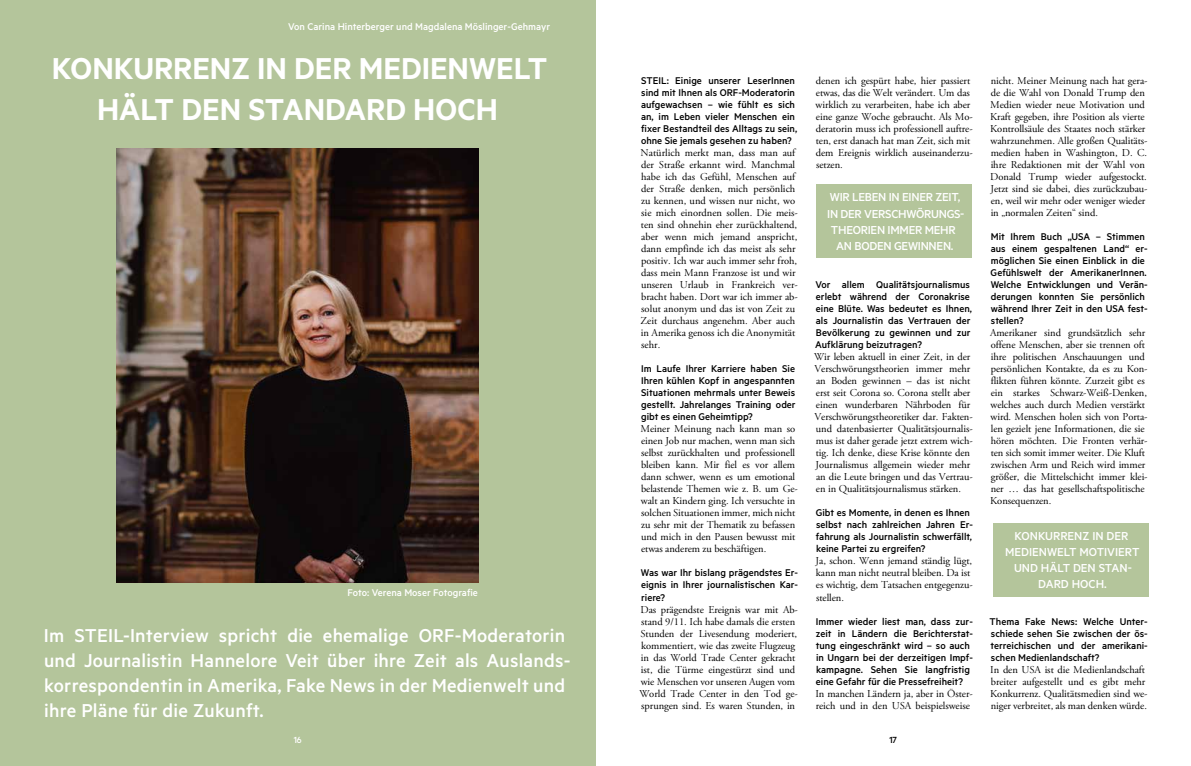
<style>
.page{position:relative;width:1191px;height:766px;background:#fff}
.page>*{position:absolute;margin:0;border:0;box-sizing:border-box;transform-origin:0 0}
.t1{font:600 34px/40.8px "Metric";color:#fff;text-align:center}
.t2{font:500 21px/25.2px "Metric";letter-spacing:.01em;color:#fff}
.t3{font:500 13px/16px "Metric";letter-spacing:-.02em;color:#fff;text-align:center}
.t4{font:500 13px/16px "Metric";color:#fff;text-align:center}
.t5{font:500 11px/12px "Metric";color:#000}
.t6{font:500 11px "Metric";color:#fff}
.t7{font:10.5px/12px "Adobe Garamond Pro";letter-spacing:-.005em;color:#000}
.t8{font:500 10px "Metric";color:#fff}
.t9{font:500 10px "Metric";color:#000}
</style>
<div class="page">
<div style="left:0;top:0;width:595px;height:765px;background:#b4c59b"></div>
<div style="left:816px;top:184px;width:155px;height:74px;background:#b4c59b"></div>
<div style="left:994px;top:523px;width:155px;height:73px;background:#b4c59b"></div>
<img style="left:117px;top:148px;width:361px;height:434px">
<p class="t6" style="left:288px;top:20px;width:263px">Von Carina Hinterberger und Magdalena Möslinger-Gehmayr</p>
<h1 class="t1" style="left:52px;top:47px;width:497px">KONKURRENZ IN DER MEDIENWELT<br>HÄLT DEN STANDARD HOCH</h1>
<p class="t6" style="left:348px;top:585px;width:132px">Foto: Verena Moser Fotografie</p>
<h2 class="t2" style="left:44px;top:621px;width:528px">Im STEIL-Interview spricht die ehemalige ORF-Moderatorin und Journalistin Hannelore Veit über ihre Zeit als Auslands&shy;korrespondentin in Amerika, Fake News in der Medienwelt und ihre Pläne für die Zukunft.</h2>
<p class="t8" style="left:294px;top:733px;width:10px">16</p>
<p class="t5" style="left:641px;top:74px;width:158px">STEIL: Einige unserer LeserInnen sind mit Ihnen als ORF-Moderatorin aufgewachsen – wie fühlt es sich an, im Leben vieler Menschen ein fixer Bestandteil des Alltags zu sein, ohne Sie jemals gesehen zu haben?</p>
<p class="t7" style="left:640px;top:147px;width:159px">Natürlich merkt man, dass man auf der Straße erkannt wird. Manchmal habe ich das Gefühl, Menschen auf der Straße denken, mich persönlich zu kennen, und wissen nur nicht, wo sie mich einordnen sollen. Die meis&shy;ten sind ohnehin eher zurückhaltend, aber wenn mich jemand anspricht, dann empfinde ich das meist als sehr positiv. Ich war auch immer sehr froh, dass mein Mann Franzose ist und wir unseren Urlaub in Frankreich ver&shy;bracht haben. Dort war ich immer ab&shy;solut anonym und das ist von Zeit zu Zeit durchaus angenehm. Aber auch in Amerika genoss ich die Anonymität sehr.</p>
<p class="t5" style="left:641px;top:362px;width:156px;text-align:justify">Im Laufe Ihrer Karriere haben Sie Ihren kühlen Kopf in angespannten Situationen mehrmals unter Beweis gestellt. Jahrelanges Training oder gibt es einen Geheimtipp?</p>
<p class="t7" style="left:640px;top:423px;width:159px">Meiner Meinung nach kann man so einen Job nur machen, wenn man sich selbst zurückhalten und professionell bleiben kann. Mir fiel es vor allem dann schwer, wenn es um emotional belastende Themen wie z. B. um Ge&shy;walt an Kindern ging. Ich versuchte in solchen Situationen immer, mich nicht zu sehr mit der Thematik zu befassen und mich in den Pausen bewusst mit etwas anderem zu beschäftigen.</p>
<p class="t5" style="left:641px;top:566px;width:159px;text-align:justify">Was war Ihr bislang prägendstes Er&shy;eignis in Ihrer journalistischen Kar&shy;riere?</p>
<p class="t7" style="left:639px;top:603px;width:160px">Das prägendste Ereignis war mit Ab&shy;stand 9/11. Ich habe damals die ersten Stunden der Livesendung moderiert, kommentiert, wie das zweite Flugzeug in das World Trade Center gekracht ist, die Türme eingestürzt sind und wie Menschen vor unseren Augen vom World Trade Center in den Tod ge&shy;sprungen sind. Es waren Stunden, in</p>
<p class="t7" style="left:815px;top:75px;width:159px">denen ich gespürt habe, hier passiert etwas, das die Welt verändert. Um das wirklich zu verarbeiten, habe ich aber eine ganze Woche gebraucht. Als Mo&shy;deratorin muss ich professionell auftre&shy;ten, erst danach hat man Zeit, sich mit dem Ereignis wirklich auseinanderzu&shy;setzen.</p>
<p class="t3" style="left:827px;top:189px;width:139px">WIR LEBEN IN EINER ZEIT,<br>IN DER VERSCHWÖRUNGS-<br>THEORIEN IMMER MEHR<br>AN BODEN GEWINNEN.</p>
<p class="t5" style="left:815px;top:278px;width:158px">Vor allem Qualitätsjournalismus erlebt während der Coronakrise eine Blüte. Was bedeutet es Ihnen, als Journalistin das Vertrauen der<br>Bevölkerung zu gewinnen und zur<br>Aufklärung beizutragen?</p>
<p class="t7" style="left:814px;top:351px;width:160px">Wir leben aktuell in einer Zeit, in der Verschwörungstheorien immer mehr an Boden gewinnen – das ist nicht erst seit Corona so. Corona stellt aber einen wunderbaren Nährboden für Verschwörungstheoretiker dar. Fakten&shy;und datenbasierter Qualitätsjournalis&shy;mus ist daher gerade jetzt extrem wich&shy;tig. Ich denke, diese Krise könnte den Journalismus allgemein wieder mehr an die Leute bringen und das Vertrau&shy;en in Qualitätsjournalismus stärken.</p>
<p class="t5" style="left:815px;top:506px;width:159px">Gibt es Momente, in denen es Ihnen selbst nach zahlreichen Jahren Er&shy;fahrung als Journalistin schwerfällt, keine Partei zu ergreifen?</p>
<p class="t7" style="left:815px;top:555px;width:159px">Ja, schon. Wenn jemand ständig lügt, kann man nicht neutral bleiben. Da ist es wichtig, dem Tatsachen entgegenzu&shy;stellen.</p>
<p class="t5" style="left:815px;top:614px;width:159px">Immer wieder liest man, dass zur&shy;zeit in Ländern die Berichterstat&shy;tung eingeschränkt wird – so auch in Ungarn bei der derzeitigen Impf&shy;kampagne. Sehen Sie langfristig eine Gefahr für die Pressefreiheit?</p>
<p class="t7" style="left:815px;top:687px;width:159px">In manchen Ländern ja, aber in Öster&shy;reich und in den USA beispielsweise</p>
<p class="t9" style="left:889px;top:733px;width:9px">17</p>
<p class="t7" style="left:990px;top:75px;width:159px">nicht. Meiner Meinung nach hat gera&shy;de die Wahl von Donald Trump den Medien wieder neue Motivation und Kraft gegeben, ihre Position als vierte Kontrollsäule des Staates noch stärker wahrzunehmen. Alle großen Qualitäts&shy;medien haben in Washington, D. C. ihre Redaktionen mit der Wahl von Donald Trump wieder aufgestockt.<br>Jetzt sind sie dabei, dies zurückzubau&shy;en, weil wir mehr oder weniger wieder in „normalen Zeiten“ sind.</p>
<p class="t5" style="left:990px;top:230px;width:159px">Mit Ihrem Buch „USA – Stimmen aus einem gespaltenen Land“ er&shy;möglichen Sie einen Einblick in die<br>Gefühlswelt der AmerikanerInnen.<br>Welche Entwicklungen und Verän&shy;derungen konnten Sie persönlich während Ihrer Zeit in den USA fest&shy;stellen?</p>
<p class="t7" style="left:990px;top:327px;width:159px">Amerikaner sind grundsätzlich sehr offene Menschen, aber sie trennen oft ihre politischen Anschauungen und persönlichen Kontakte, da es zu Kon&shy;flikten führen könnte. Zurzeit gibt es ein starkes Schwarz-Weiß-Denken, welches auch durch Medien verstärkt wird. Menschen holen sich von Porta&shy;len gezielt jene Informationen, die sie hören möchten. Die Fronten verhär&shy;ten sich somit immer weiter. Die Kluft zwischen Arm und Reich wird immer größer, die Mittelschicht immer klei&shy;ner … das hat gesellschaftspolitische Konsequenzen.</p>
<p class="t4" style="left:1005px;top:528px;width:136px">KONKURRENZ IN DER<br>MEDIENWELT MOTIVIERT<br>UND HÄLT DEN STAN-<br>DARD HOCH.</p>
<p class="t5" style="left:989px;top:614px;width:160px;text-align:justify">Thema Fake News: Welche Unter&shy;schiede sehen Sie zwischen der ös&shy;terreichischen und der amerikani&shy;schen Medienlandschaft?</p>
<p class="t7" style="left:990px;top:663px;width:159px">In den USA ist die Medienlandschaft breiter aufgestellt und es gibt mehr Konkurrenz. Qualitätsmedien sind we&shy;niger verbreitet, als man denken würde.</p>
</div>
